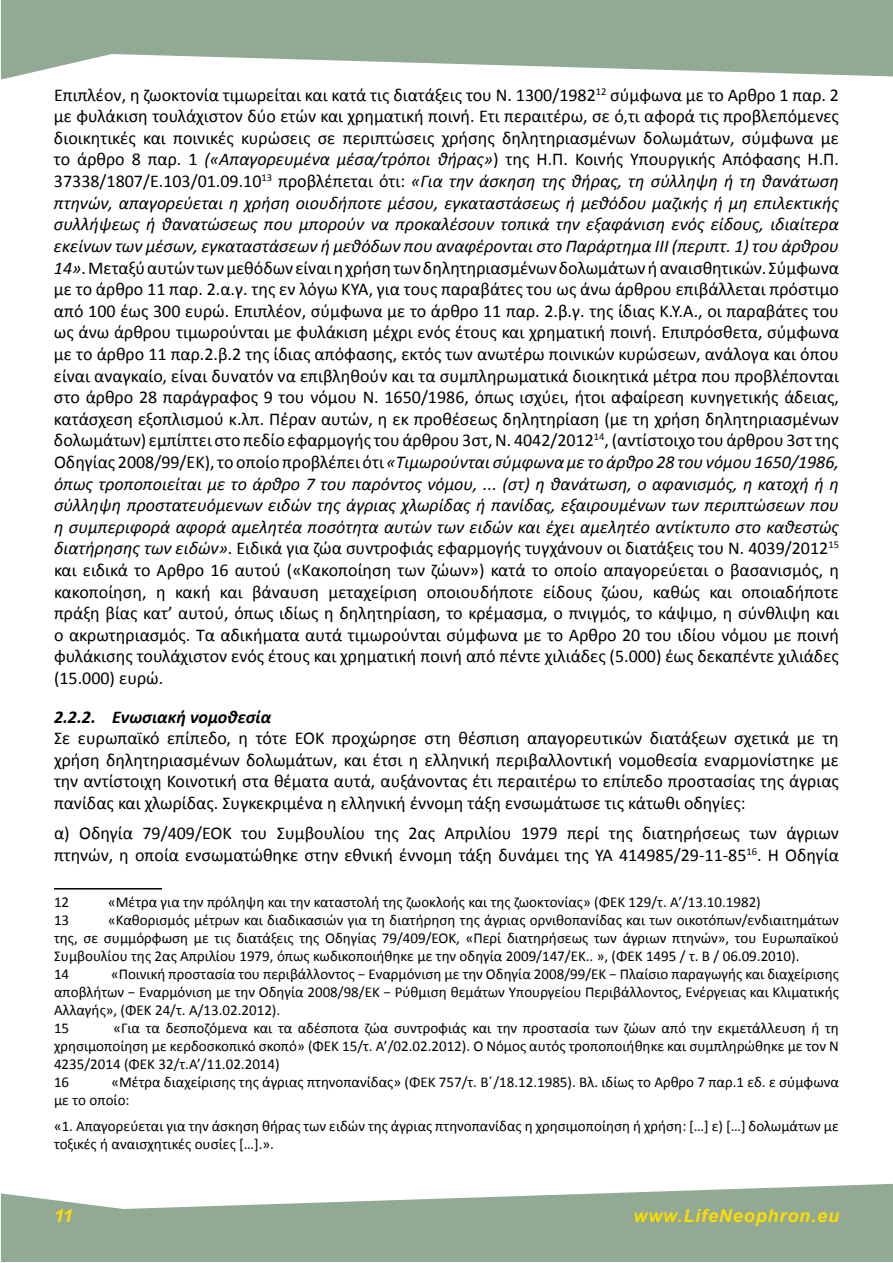
<style>
.page{position:relative;width:893px;height:1263px;background:#fff}
.page>*{position:absolute;margin:0;border:0;box-sizing:border-box;transform-origin:0 0}
.t1{font:18px/21.6px "Calibri";color:#000;text-align:justify}
.t2{font:italic 700 18px "Calibri";color:#000}
.t3{font:italic 700 18px "Arial";letter-spacing:.05em;color:#fddd00}
.t4{font:15px/18px "Calibri";color:#000}
.s1{font-style:italic}
</style>
<div class="page">
<div style="left:1px;top:1px;width:891px;height:1261px;background:#92a993"></div>
<div style="left:1px;top:54px;width:892px;height:1155px;background:#fff"></div>
<hr style="left:54px;top:888px;width:108px;height:1px;background:#000">
<p class="t1" style="left:54px;top:83px;width:786px">Επιπλέον, η ζωοκτονία τιμωρείται και κατά τις διατάξεις του Ν. 1300/1982<sup>12</sup> σύμφωνα με το Άρθρο 1 παρ. 2 με φυλάκιση τουλάχιστον δύο ετών και χρηματική ποινή. Έτι περαιτέρω, σε ό,τι αφορά τις προβλεπόμενες διοικητικές και ποινικές κυρώσεις σε περιπτώσεις χρήσης δηλητηριασμένων δολωμάτων, σύμφωνα με το άρθρο 8 παρ. 1 <span class="s1">(«Απαγορευμένα μέσα/τρόποι θήρας»</span>) της H.Π. Κοινής Υπουργικής Απόφασης Η.Π.<br>37338/1807/E.103/01.09.10<sup>13</sup> προβλέπεται ότι: <span class="s1">«Για την άσκηση της θήρας, τη σύλληψη ή τη θανάτωση πτηνών, απαγορεύεται η χρήση οιουδήποτε μέσου, εγκαταστάσεως ή μεθόδου μαζικής ή μη επιλεκτικής συλλήψεως ή θανατώσεως που μπορούν να προκαλέσουν τοπικά την εξαφάνιση ενός είδους, ιδιαίτερα εκείνων των μέσων, εγκαταστάσεων ή μεθόδων που αναφέρονται στο Παράρτημα ΙΙΙ (περιπτ. 1) του άρθρου 14»</span>. Μεταξύ αυτών των μεθόδων είναι η χρήση των δηλητηριασμένων δολωμάτων ή αναισθητικών. Σύμφωνα με το άρθρο 11 παρ. 2.α.γ. της εν λόγω ΚΥΑ, για τους παραβάτες του ως άνω άρθρου επιβάλλεται πρόστιμο από 100 έως 300 ευρώ. Επιπλέον, σύμφωνα με το άρθρο 11 παρ. 2.β.γ. της ίδιας Κ.Υ.Α., οι παραβάτες του ως άνω άρθρου τιμωρούνται με φυλάκιση μέχρι ενός έτους και χρηματική ποινή. Επιπρόσθετα, σύμφωνα με το άρθρο 11 παρ.2.β.2 της ίδιας απόφασης, εκτός των ανωτέρω ποινικών κυρώσεων, ανάλογα και όπου είναι αναγκαίο, είναι δυνατόν να επιβληθούν και τα συμπληρωματικά διοικητικά μέτρα που προβλέπονται στο άρθρο 28 παράγραφος 9 του νόμου Ν. 1650/1986, όπως ισχύει, ήτοι αφαίρεση κυνηγετικής άδειας, κατάσχεση εξοπλισμού κ.λπ. Πέραν αυτών, η εκ προθέσεως δηλητηρίαση (με τη χρήση δηλητηριασμένων δολωμάτων) εμπίπτει στο πεδίο εφαρμογής του άρθρου 3στ, Ν. 4042/2012<sup>14</sup>, (αντίστοιχο του άρθρου 3στ της Οδηγίας 2008/99/ΕΚ), το οποίο προβλέπει ότι <span class="s1">«Τιμωρούνται σύμφωνα με το άρθρο 28 του νόμου 1650/1986, όπως τροποποιείται με το άρθρο 7 του παρόντος νόμου, ... (στ) η θανάτωση, ο αφανισμός, η κατοχή ή η σύλληψη προστατευόμενων ειδών της άγριας χλωρίδας ή πανίδας, εξαιρουμένων των περιπτώσεων που η συμπεριφορά αφορά αμελητέα ποσότητα αυτών των ειδών και έχει αμελητέο αντίκτυπο στο καθεστώς διατήρησης των ειδών»</span>. Ειδικά για ζώα συντροφιάς εφαρμογής τυγχάνουν οι διατάξεις του Ν. 4039/2012<sup>15 </sup>και ειδικά το Άρθρο 16 αυτού («Κακοποίηση των ζώων») κατά το οποίο απαγορεύεται ο βασανισμός, η κακοποίηση, η κακή και βάναυση μεταχείριση οποιουδήποτε είδους ζώου, καθώς και οποιαδήποτε πράξη βίας κατ’ αυτού, όπως ιδίως η δηλητηρίαση, το κρέμασμα, ο πνιγμός, το κάψιμο, η σύνθλιψη και ο ακρωτηριασμός. Τα αδικήματα αυτά τιμωρούνται σύμφωνα με το Άρθρο 20 του ιδίου νόμου με ποινή φυλάκισης τουλάχιστον ενός έτους και χρηματική ποινή από πέντε χιλιάδες (5.000) έως δεκαπέντε χιλιάδες (15.000) ευρώ.</p>
<p class="t2" style="left:54px;top:705px;width:219px">2.2.2. Ενωσιακή νομοθεσία</p>
<p class="t1" style="left:54px;top:726px;width:786px">Σε ευρωπαϊκό επίπεδο, η τότε ΕΟΚ προχώρησε στη θέσπιση απαγορευτικών διατάξεων σχετικά με τη χρήση δηλητηριασμένων δολωμάτων, και έτσι η ελληνική περιβαλλοντική νομοθεσία εναρμονίστηκε με την αντίστοιχη Κοινοτική στα θέματα αυτά, αυξάνοντας έτι περαιτέρω το επίπεδο προστασίας της άγριας πανίδας και χλωρίδας. Συγκεκριμένα η ελληνική έννομη τάξη ενσωμάτωσε τις κάτωθι οδηγίες:</p>
<p class="t1" style="left:54px;top:821px;width:786px">α) Οδηγία 79/409/ΕΟΚ του Συμβουλίου της 2ας Απριλίου 1979 περί της διατηρήσεως των άγριων πτηνών, η οποία ενσωματώθηκε στην εθνική έννομη τάξη δυνάμει της ΥΑ 414985/29-11-85<sup>16</sup>. Η Οδηγία</p>
<p class="t4" style="left:54px;top:892px;width:17px">12</p>
<p class="t4" style="left:108px;top:892px;width:654px">«Μέτρα για την πρόληψη και την καταστολή της ζωοκλοής και της ζωοκτονίας» (ΦΕΚ 129/τ. Α’/13.10.1982)</p>
<p class="t4" style="left:54px;top:910px;width:17px">13</p>
<p class="t4" style="left:54px;top:910px;width:786px;text-indent:54px">«Καθορισμός μέτρων και διαδικασιών για τη διατήρηση της άγριας ορνιθοπανίδας και των οικοτόπων/ενδιαιτημάτων της, σε συμμόρφωση με τις διατάξεις της Οδηγίας 79/409/ΕΟΚ, «Περί διατηρήσεως των άγριων πτηνών», του Ευρωπαϊκού Συμβουλίου της 2ας Απριλίου 1979, όπως κωδικοποιήθηκε με την οδηγία 2009/147/ΕΚ.. », (ΦΕΚ 1495 / τ. Β / 06.09.2010).<br>14</p>
<p class="t4" style="left:54px;top:964px;width:786px;text-indent:57px">«Ποινική προστασία του περιβάλλοντος − Εναρμόνιση με την Οδηγία 2008/99/ΕΚ − Πλαίσιο παραγωγής και διαχείρισης αποβλήτων − Εναρμόνιση με την Οδηγία 2008/98/ΕΚ − Ρύθμιση θεμάτων Υπουργείου Περιβάλλοντος, Ενέργειας και Κλιματικής Αλλαγής», (ΦΕΚ 24/τ. Α/13.02.2012).<br>15</p>
<p class="t4" style="left:54px;top:1018px;width:786px;text-indent:60px">«Για τα δεσποζόμενα και τα αδέσποτα ζώα συντροφιάς και την προστασία των ζώων από την εκμετάλλευση ή τη χρησιμοποίηση με κερδοσκοπικό σκοπό» (ΦΕΚ 15/τ. Α’/02.02.2012). Ο Νόμος αυτός τροποποιήθηκε και συμπληρώθηκε με τον Ν 4235/2014 (ΦΕΚ 32/τ.Α’/11.02.2014)<br>16</p>
<p class="t4" style="left:54px;top:1072px;width:786px;text-indent:57px">«Μέτρα διαχείρισης της άγριας πτηνοπανίδας» (ΦΕΚ 757/τ. Β΄/18.12.1985). Βλ. ιδίως το Άρθρο 7 παρ.1 εδ. ε σύμφωνα με το οποίο:</p>
<p class="t4" style="left:54px;top:1116px;width:786px">«1. Απαγορεύεται για την άσκηση θήρας των ειδών της άγριας πτηνοπανίδας η χρησιμοποίηση ή χρήση: […] ε) […] δολωμάτων με τοξικές ή αναισχητικές ουσίες […].».</p>
<p class="t3" style="left:54px;top:1204px;width:20px">11</p>
<p class="t3" style="left:633px;top:1204px;width:207px">www.LifeNeophron.eu</p>
</div>
